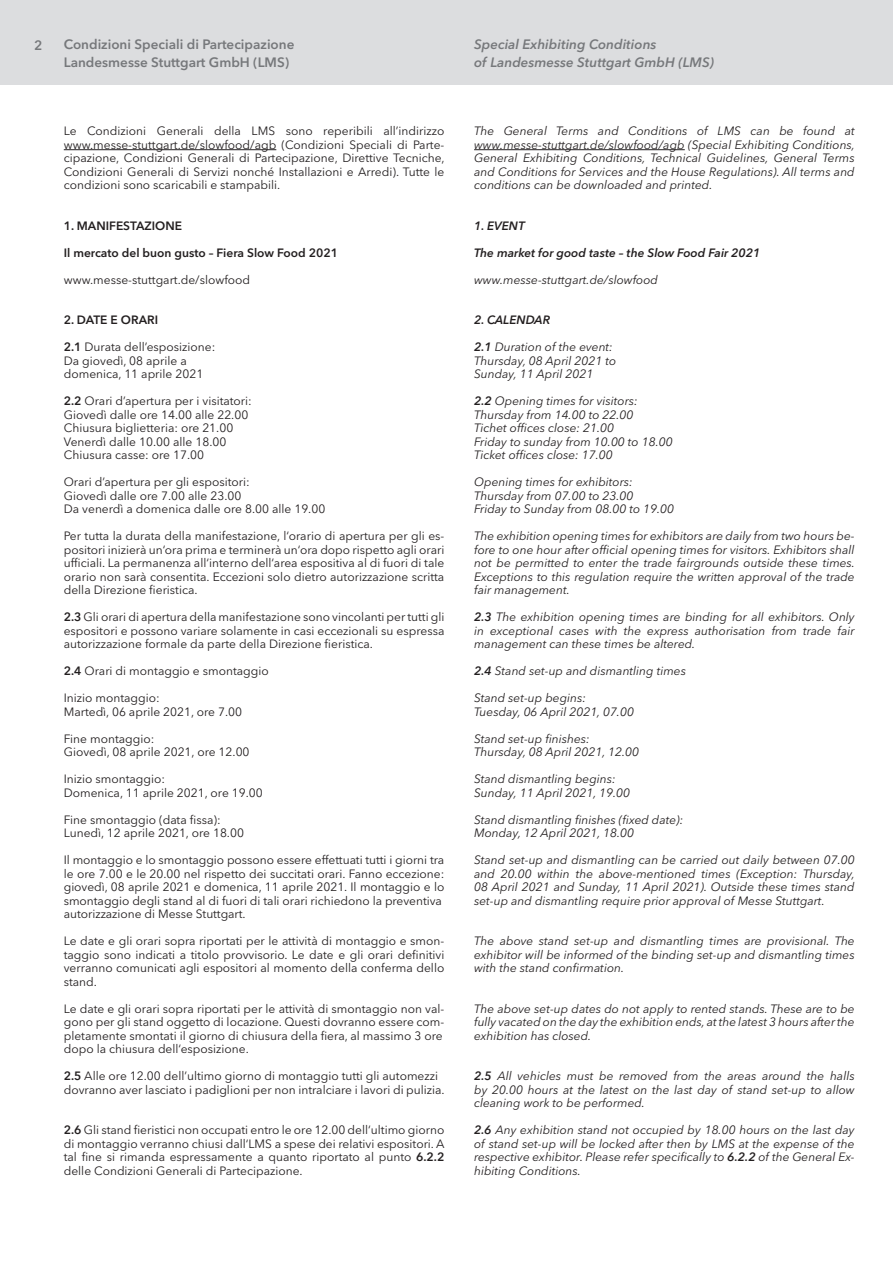
<style>
.page{position:relative;width:893px;height:1263px;background:#fff}
.page>*{position:absolute;margin:0;border:0;box-sizing:border-box;transform-origin:0 0}
.t1{font:600 13.5px/18px "Avenir Next LT Pro";color:#76787b}
.t2{font:italic 600 13.5px/18px "Avenir Next LT Pro";color:#76787b}
.t3{font:12px/13.5px "Avenir Next LT Pro";color:#231f20}
.t4{font:italic 12px/13.5px "Avenir Next LT Pro";color:#231f20;text-align:justify}
.t5{font:600 12px "Avenir Next LT Pro";color:#231f20}
.t6{font:italic 600 12px "Avenir Next LT Pro";color:#231f20}
.s1{font-weight:600}
</style>
<div class="page">
<div style="left:0;top:0;width:893px;height:85px;background:#dcdddf"></div>
<hr style="left:64px;top:149px;width:212px;height:1px;background:#231f20">
<hr style="left:474px;top:149px;width:211px;height:1px;background:#231f20">
<p class="t1" style="left:34px;top:36px;width:10px">2</p>
<p class="t1" style="left:64px;top:36px;width:232px">Condizioni Speciali di Partecipazione<br>Landesmesse Stuttgart GmbH (LMS)</p>
<p class="t3" style="left:64px;top:124px;width:382px;text-align:justify">Le Condizioni Generali della LMS sono reperibili all’indirizzo www.messe-stuttgart.de/slowfood/agb (Condizioni Speciali di Parte&shy;cipazione, Condizioni Generali di Partecipazione, Direttive Tecniche, Condizioni Generali di Servizi nonché Installazioni e Arredi). Tutte le condizioni sono scaricabili e stampabili.</p>
<p class="t5" style="left:64px;top:218px;width:120px">1. MANIFESTAZIONE</p>
<p class="t5" style="left:64px;top:245px;width:276px">Il mercato del buon gusto – Fiera Slow Food 2021</p>
<p class="t3" style="left:64px;top:273px;width:188px">www.messe-stuttgart.de/slowfood</p>
<p class="t5" style="left:64px;top:313px;width:96px">2. DATE E ORARI</p>
<p class="t3" style="left:64px;top:340px;width:153px"><span class="s1">2.1</span> Durata dell’esposizione:<br>Da giovedì, 08 aprile a domenica, 11 aprile 2021</p>
<p class="t3" style="left:64px;top:394px;width:190px"><span class="s1">2.2</span> Orari d’apertura per i visitatori:<br>Giovedì dalle ore 14.00 alle 22.00<br>Chiusura biglietteria: ore 21.00<br>Venerdì dalle 10.00 alle 18.00<br>Chiusura casse: ore 17.00</p>
<p class="t3" style="left:64px;top:475px;width:263px">Orari d’apertura per gli espositori:<br>Giovedì dalle ore 7.00 alle 23.00<br>Da venerdì a domenica dalle ore 8.00 alle 19.00</p>
<p class="t3" style="left:64px;top:529px;width:382px;text-align:justify">Per tutta la durata della manifestazione, l‘orario di apertura per gli es&shy;positori inizierà un‘ora prima e terminerà un‘ora dopo rispetto agli orari ufficiali. La permanenza all‘interno dell‘area espositiva al di fuori di tale orario non sarà consentita. Eccezioni solo dietro autorizzazione scritta della Direzione fieristica.</p>
<p class="t3" style="left:64px;top:610px;width:382px;text-align:justify"><span class="s1">2.3</span> Gli orari di apertura della manifestazione sono vincolanti per tutti gli espositori e possono variare solamente in casi eccezionali su espressa autorizzazione formale da parte della Direzione fieristica.</p>
<p class="t3" style="left:64px;top:664px;width:206px"><span class="s1">2.4</span> Orari di montaggio e smontaggio</p>
<p class="t3" style="left:64px;top:691px;width:180px">Inizio montaggio:<br>Martedì, 06 aprile 2021, ore 7.00</p>
<p class="t3" style="left:64px;top:732px;width:187px">Fine montaggio:<br>Giovedì, 08 aprile 2021, ore 12.00</p>
<p class="t3" style="left:64px;top:772px;width:201px">Inizio smontaggio:<br>Domenica, 11 aprile 2021, ore 19.00</p>
<p class="t3" style="left:64px;top:813px;width:182px">Fine smontaggio (data fissa):<br>Lunedì, 12 aprile 2021, ore 18.00</p>
<p class="t3" style="left:64px;top:853px;width:382px">Il montaggio e lo smontaggio possono essere effettuati tutti i giorni tra le ore 7.00 e le 20.00 nel rispetto dei succitati orari. Fanno eccezione: giovedì, 08 aprile 2021 e domenica, 11 aprile 2021. Il montaggio e lo smontaggio degli stand al di fuori di tali orari richiedono la preventiva autorizzazione di Messe Stuttgart.</p>
<p class="t3" style="left:64px;top:934px;width:382px;text-align:justify">Le date e gli orari sopra riportati per le attività di montaggio e smon&shy;taggio sono indicati a titolo provvisorio. Le date e gli orari definitivi verranno comunicati agli espositori al momento della conferma dello stand.</p>
<p class="t3" style="left:64px;top:1002px;width:382px">Le date e gli orari sopra riportati per le attività di smontaggio non val&shy;gono per gli stand oggetto di locazione. Questi dovranno essere com&shy;pletamente smontati il giorno di chiusura della fiera, al massimo 3 ore dopo la chiusura dell‘esposizione.</p>
<p class="t3" style="left:64px;top:1069px;width:382px"><span class="s1">2.5</span> Alle ore 12.00 dell’ultimo giorno di montaggio tutti gli automezzi dovranno aver lasciato i padiglioni per non intralciare i lavori di pulizia.</p>
<p class="t3" style="left:64px;top:1123px;width:382px;text-align:justify"><span class="s1">2.6</span> Gli stand fieristici non occupati entro le ore 12.00 dell‘ultimo giorno di montaggio verranno chiusi dall‘LMS a spese dei relativi espositori. A tal fine si rimanda espressamente a quanto riportato al punto <span class="s1">6.2.2 </span>delle Condizioni Generali di Partecipazione.</p>
<p class="t2" style="left:474px;top:36px;width:241px">Special Exhibiting Conditions<br>of Landesmesse Stuttgart GmbH (LMS)</p>
<p class="t4" style="left:474px;top:124px;width:382px">The General Terms and Conditions of LMS can be found at www.messe-stuttgart.de/slowfood/agb (Special Exhibiting Conditions, General Exhibiting Conditions, Technical Guidelines, General Terms and Conditions for Services and the House Regulations). All terms and conditions can be downloaded and printed.</p>
<p class="t6" style="left:474px;top:218px;width:52px">1. EVENT</p>
<p class="t6" style="left:474px;top:245px;width:288px">The market for good taste – the Slow Food Fair 2021</p>
<p class="t4" style="left:474px;top:273px;width:185px">www.messe-stuttgart.de/slowfood</p>
<p class="t6" style="left:474px;top:313px;width:78px">2. CALENDAR</p>
<p class="t4" style="left:474px;top:340px;width:144px;text-align:left"><span class="s1">2.1</span> Duration of the event:<br>Thursday, 08 April 2021 to<br>Sunday, 11 April 2021</p>
<p class="t4" style="left:474px;top:394px;width:200px;text-align:left"><span class="s1">2.2</span> Opening times for visitors:<br>Thursday from 14.00 to 22.00<br>Tichet offices close: 21.00<br>Friday to sunday from 10.00 to 18.00<br>Ticket offices close: 17.00</p>
<p class="t4" style="left:474px;top:475px;width:202px;text-align:left">Opening times for exhibitors:<br>Thursday from 07.00 to 23.00<br>Friday to Sunday from 08.00 to 19.00</p>
<p class="t4" style="left:474px;top:529px;width:382px">The exhibition opening times for exhibitors are daily from two hours be&shy;fore to one hour after official opening times for visitors. Exhibitors shall not be permitted to enter the trade fairgrounds outside these times.<br>Exceptions to this regulation require the written approval of the trade fair management.</p>
<p class="t4" style="left:474px;top:610px;width:382px"><span class="s1">2.3</span> The exhibition opening times are binding for all exhibitors. Only in exceptional cases with the express authorisation from trade fair management can these times be altered.</p>
<p class="t4" style="left:474px;top:664px;width:213px"><span class="s1">2.4</span> Stand set-up and dismantling times</p>
<p class="t4" style="left:474px;top:691px;width:161px">Stand set-up begins:<br>Tuesday, 06 April 2021, 07.00</p>
<p class="t4" style="left:474px;top:732px;width:167px">Stand set-up finishes:<br>Thursday, 08 April 2021, 12.00</p>
<p class="t4" style="left:474px;top:772px;width:157px">Stand dismantling begins:<br>Sunday, 11 April 2021, 19.00</p>
<p class="t4" style="left:474px;top:813px;width:211px">Stand dismantling finishes (fixed date):<br>Monday, 12 April 2021, 18.00</p>
<p class="t4" style="left:474px;top:853px;width:382px">Stand set-up and dismantling can be carried out daily between 07.00 and 20.00 within the above-mentioned times (Exception: Thursday, 08 April 2021 and Sunday, 11 April 2021). Outside these times stand set-up and dismantling require prior approval of Messe Stuttgart.</p>
<p class="t4" style="left:474px;top:934px;width:382px">The above stand set-up and dismantling times are provisional. The exhibitor will be informed of the binding set-up and dismantling times with the stand confirmation.</p>
<p class="t4" style="left:474px;top:1002px;width:382px">The above set-up dates do not apply to rented stands. These are to be fully vacated on the day the exhibition ends, at the latest 3 hours after the exhibition has closed.</p>
<p class="t4" style="left:474px;top:1069px;width:382px"><span class="s1">2.5</span> All vehicles must be removed from the areas around the halls by 20.00 hours at the latest on the last day of stand set-up to allow cleaning work to be performed.</p>
<p class="t4" style="left:474px;top:1123px;width:382px"><span class="s1">2.6</span> Any exhibition stand not occupied by 18.00 hours on the last day of stand set-up will be locked after then by LMS at the expense of the respective exhibitor. Please refer specifically to <span class="s1">6.2.2</span> of the General Ex&shy;hibiting Conditions.</p>
</div>
